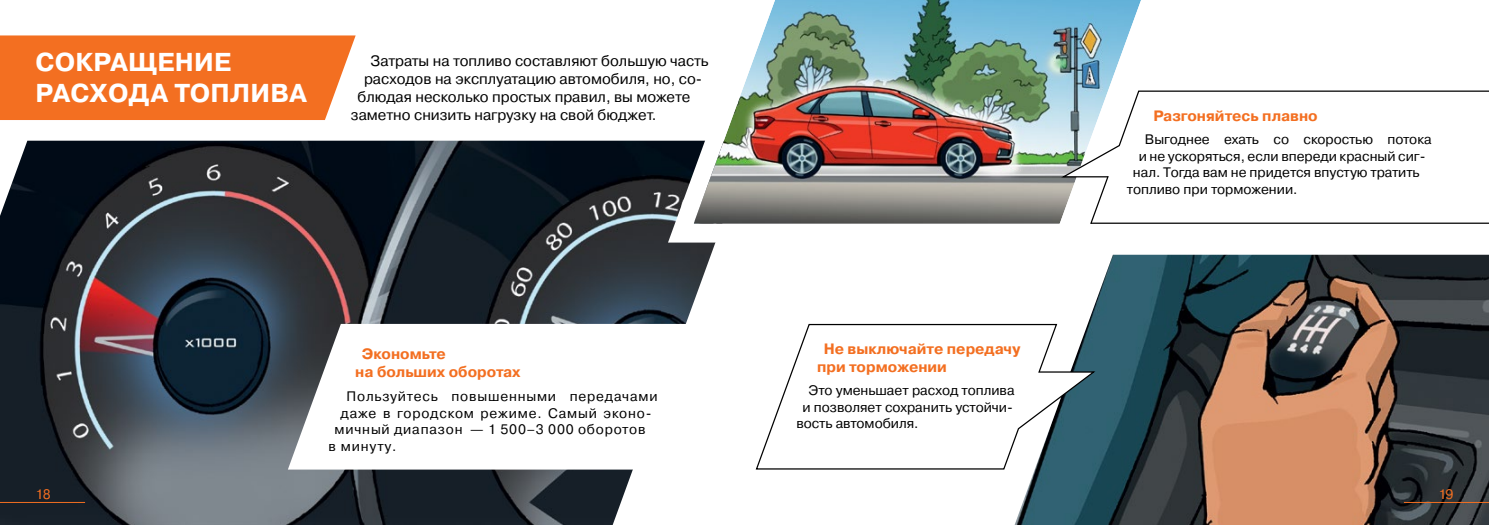
<style>
.page{position:relative;width:1489px;height:525px;background:#fff}
.page>*{position:absolute;margin:0;border:0;box-sizing:border-box;transform-origin:0 0}
.t1{font:700 25.88px/31px "LADA Pragmatica";letter-spacing:.01em;color:#fff}
.t2{font:15px "LADA Pragmatica";color:#000}
.t3{font:700 15px/18px "LADA Pragmatica";color:#f36f21}
.t4{font:13.75px "LADA Pragmatica";color:#000}
.t5{font:13.75px "LADA Pragmatica";letter-spacing:.06em;color:#000}
.t6{font:13.75px "LADA Pragmatica";color:#f36f21}
</style>
<div class="page">
<img style="left:1015px;top:254px;width:473px;height:270px">
<img style="left:0;top:141px;width:712px;height:383px">
<div style="left:0;top:35px;width:355px;height:85px;background:#f36f21"></div>
<svg style="left:288px;top:324px;width:424px;height:145px"></svg>
<svg style="left:755px;top:323px;width:342px;height:147px"></svg>
<img style="left:655px;top:0;width:486px;height:252px">
<svg style="left:1058px;top:89px;width:430px;height:135px"></svg>
<hr style="left:1403px;top:502px;width:85px;height:1px;background:#f36f21">
<hr style="left:0;top:502px;width:85px;height:1px;background:#f36f21">
<h1 class="t1" style="left:36px;top:47px;width:273px">СОКРАЩЕНИЕ<br>РАСХОДА ТОПЛИВА</h1>
<p class="t2" style="left:370px;top:52px;width:339px">Затраты на топливо составляют большую часть</p>
<p class="t2" style="left:364px;top:70px;width:340px">расходов на эксплуатацию автомобиля, но, со-</p>
<p class="t2" style="left:357px;top:88px;width:334px">блюдая несколько простых правил, вы можете</p>
<p class="t2" style="left:351px;top:106px;width:307px">заметно снизить нагрузку на свой бюджет.</p>
<p class="t3" style="left:355px;top:345px;width:167px;text-indent:7px">Экономьте<br>на больших оборотах</p>
<p class="t5" style="left:346px;top:387px;width:312px">Пользуйтесь повышенными передачами</p>
<p class="t5" style="left:340px;top:404px;width:312px">даже в городском режиме. Самый эконо-</p>
<p class="t5" style="left:334px;top:420px;width:312px">мичный диапазон — 1 500–3 000 оборотов</p>
<p class="t4" style="left:328px;top:437px;width:69px">в минуту.</p>
<p class="t3" style="left:817px;top:339px;width:205px;text-indent:7px">Не выключайте передачу при торможении</p>
<p class="t4" style="left:808px;top:382px;width:208px">Это уменьшает расход топлива</p>
<p class="t4" style="left:802px;top:398px;width:212px">и позволяет сохранить устойчи-</p>
<p class="t4" style="left:796px;top:415px;width:123px">вость автомобиля.</p>
<p class="t3" style="left:1153px;top:107px;width:166px">Разгоняйтесь плавно</p>
<p class="t4" style="left:1144px;top:131px;width:288px">Выгоднее ехать со скоростью потока</p>
<p class="t4" style="left:1138px;top:147px;width:288px">и не ускоряться, если впереди красный сиг-</p>
<p class="t4" style="left:1132px;top:164px;width:288px">нал. Тогда вам не придется впустую тратить</p>
<p class="t4" style="left:1126px;top:180px;width:172px">топливо при торможении.</p>
<p class="t6" style="left:35px;top:485px;width:17px">18</p>
<p class="t6" style="left:1438px;top:485px;width:17px">19</p>
</div>
